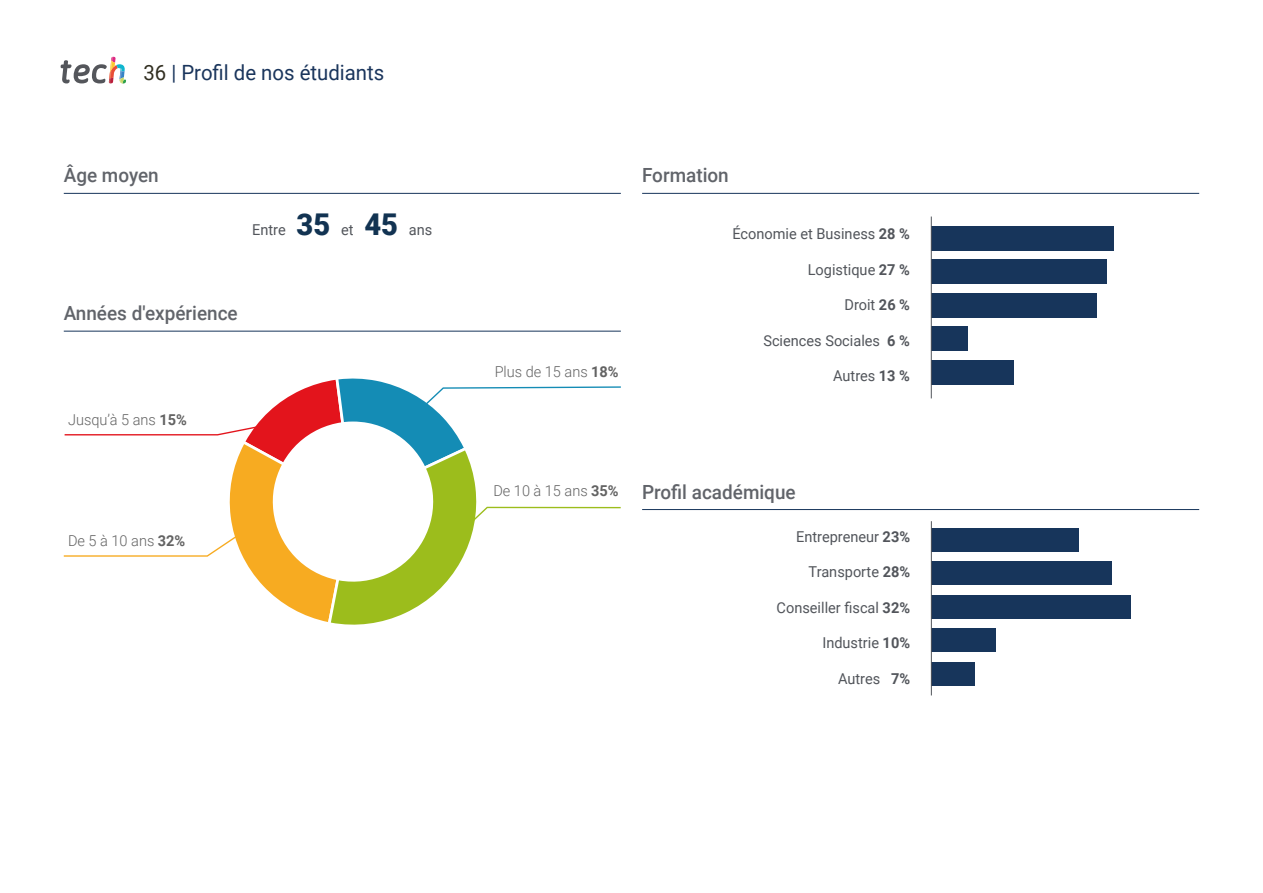
<style>
.page{position:relative;width:1263px;height:893px;background:#fff}
.page>*{position:absolute;margin:0;border:0;box-sizing:border-box;transform-origin:0 0}
.t1{font:21px "Roboto";color:#1a355c}
.t2{font:500 19.5px "Roboto";color:#61646a}
.t3{font:15px "Roboto";color:#52555b}
.t4{font:300 15px "Roboto";color:#636363}
.s1{color:#312e20}
.s2{font-weight:900;font-size:30px;color:#123352}
.s3{font-weight:700}
</style>
<div class="page">
<svg style="left:61px;top:57px;width:65px;height:27px"></svg>
<hr style="left:64px;top:193px;width:557px;height:1px;background:#17355b">
<hr style="left:64px;top:331px;width:557px;height:1px;background:#17355b">
<hr style="left:642px;top:509px;width:557px;height:1px;background:#17355b">
<div style="left:931px;top:528px;width:147px;height:24px;background:#17355b"></div>
<div style="left:931px;top:561px;width:180px;height:24px;background:#17355b"></div>
<div style="left:931px;top:595px;width:200px;height:24px;background:#17355b"></div>
<div style="left:931px;top:628px;width:64px;height:24px;background:#17355b"></div>
<div style="left:931px;top:662px;width:43px;height:23px;background:#17355b"></div>
<hr style="left:931px;top:521px;width:1px;height:174px;background:#52555b">
<hr style="left:642px;top:193px;width:557px;height:1px;background:#17355b">
<div style="left:931px;top:226px;width:182px;height:24px;background:#17355b"></div>
<div style="left:931px;top:260px;width:175px;height:24px;background:#17355b"></div>
<div style="left:931px;top:293px;width:166px;height:24px;background:#17355b"></div>
<div style="left:931px;top:327px;width:36px;height:24px;background:#17355b"></div>
<div style="left:931px;top:360px;width:83px;height:24px;background:#17355b"></div>
<hr style="left:931px;top:217px;width:1px;height:181px;background:#52555b">
<svg style="left:64px;top:378px;width:557px;height:247px"></svg>
<h1 class="t1" style="left:144px;top:57px;width:242px"><span class="s1">36</span> | Profil de nos étudiants</h1>
<h2 class="t2" style="left:64px;top:161px;width:97px">Âge moyen</h2>
<p class="t3" style="left:252px;top:219px;width:182px">Entre <span class="s2">35</span> et <span class="s2">45</span> ans</p>
<h2 class="t2" style="left:64px;top:300px;width:175px">Années d'expérience</h2>
<p class="t4" style="left:68px;top:409px;width:120px">Jusqu’à 5 ans <span class="s3">15%</span></p>
<p class="t4" style="left:68px;top:530px;width:119px">De 5 à 10 ans <span class="s3">32%</span></p>
<h2 class="t2" style="left:642px;top:161px;width:88px">Formation</h2>
<p class="t3" style="left:732px;top:224px;width:179px">Économie et Business <span class="s3">28 %</span></p>
<p class="t3" style="left:808px;top:259px;width:104px">Logistique <span class="s3">27 %</span></p>
<p class="t3" style="left:844px;top:295px;width:67px">Droit <span class="s3">26 %</span></p>
<p class="t3" style="left:763px;top:330px;width:148px">Sciences Sociales <span class="s3">6 %</span></p>
<p class="t4" style="left:495px;top:361px;width:126px">Plus de 15 ans <span class="s3">18%</span></p>
<p class="t3" style="left:833px;top:366px;width:78px">Autres <span class="s3">13 %</span></p>
<p class="t4" style="left:493px;top:480px;width:127px">De 10 à 15 ans <span class="s3">35%</span></p>
<h2 class="t2" style="left:642px;top:478px;width:155px">Profil académique</h2>
<p class="t3" style="left:796px;top:526px;width:115px">Entrepreneur <span class="s3">23%</span></p>
<p class="t3" style="left:809px;top:561px;width:103px">Transporte <span class="s3">28%</span></p>
<p class="t3" style="left:776px;top:597px;width:135px">Conseiller fiscal <span class="s3">32%</span></p>
<p class="t3" style="left:822px;top:632px;width:89px">Industrie <span class="s3">10%</span></p>
<p class="t3" style="left:838px;top:668px;width:74px">Autres <span class="s3">7%</span></p>
</div>
